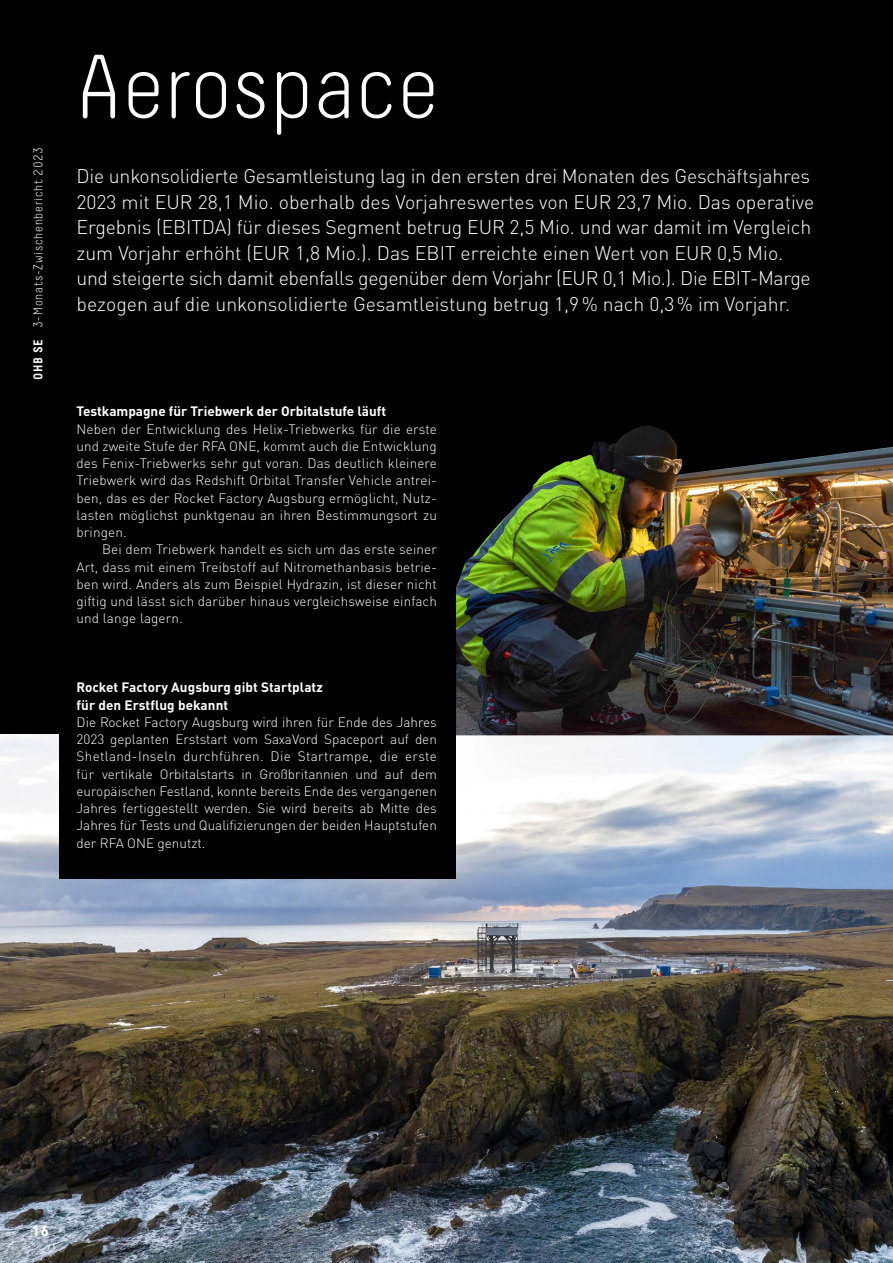
<style>
.page{position:relative;width:893px;height:1263px;background:#000}
.page>*{position:absolute;margin:0;border:0;box-sizing:border-box;transform-origin:0 0}
.t1{font:300 90px "Decima Round";letter-spacing:.02em;color:#fff}
.t2{font:300 19.5px/25.5px "DINOT";letter-spacing:-.005em;color:#fff}
.t3{font:700 15px "DINOT";color:#fff}
.t4{font:300 13.5px/17.2px "DINOT";letter-spacing:.01em;color:#fff;text-align:justify}
.t5{font:700 13.5px/17.2px "DINOT";color:#fff}
.t6{font:300 12.75px "Decima Round";letter-spacing:.065em;color:#fff}
.s1{font-weight:700}
</style>
<div class="page">
<img style="left:0;top:735px;width:893px;height:528px">
<div style="left:60px;top:646px;width:396px;height:232px;background:#000"></div>
<img style="left:456px;top:426px;width:437px;height:309px">
<p class="t6" style="left:31px;top:380px;width:235px;rotate:-90deg"><span class="s1">OHB SE</span> 3-Monats-Zwischenbericht 2023</p>
<h1 class="t1" style="left:77px;top:37px;width:363px">Aerospace</h1>
<p class="t2" style="left:77px;top:163px;width:739px">Die unkonsolidierte Gesamtleistung lag in den ersten drei Monaten des Geschäftsjahres 2023 mit EUR 28,1 Mio. oberhalb des Vorjahreswertes von EUR 23,7 Mio. Das operative Ergebnis (EBITDA) für dieses Segment betrug EUR 2,5 Mio. und war damit im Vergleich zum Vorjahr erhöht (EUR 1,8 Mio.). Das EBIT erreichte einen Wert von EUR 0,5 Mio. und steigerte sich damit ebenfalls gegenüber dem Vorjahr (EUR 0,1 Mio.). Die EBIT-Marge bezogen auf die unkonsolidierte Gesamtleistung betrug 1,9% nach 0,3% im Vorjahr.</p>
<p class="t5" style="left:77px;top:402px;width:311px">Testkampagne für Triebwerk der Orbitalstufe läuft</p>
<p class="t4" style="left:77px;top:420px;width:362px">Neben der Entwicklung des Helix-Triebwerks für die erste und zweite Stufe der RFA ONE, kommt auch die Entwicklung des Fenix-Triebwerks sehr gut voran. Das deutlich kleinere Triebwerk wird das Redshift Orbital Transfer Vehicle antrei&shy;ben, das es der Rocket Factory Augsburg ermöglicht, Nutz&shy;lasten möglichst punktgenau an ihren Bestimmungsort zu bringen.</p>
<p class="t4" style="left:77px;top:541px;width:362px;text-indent:26px">Bei dem Triebwerk handelt es sich um das erste seiner Art, dass mit einem Treibstoff auf Nitromethanbasis betrie&shy;ben wird. Anders als zum Beispiel Hydrazin, ist dieser nicht giftig und lässt sich darüber hinaus vergleichsweise einfach und lange lagern.</p>
<p class="t5" style="left:77px;top:678px;width:248px">Rocket Factory Augsburg gibt Startplatz für den Erstflug bekannt</p>
<p class="t4" style="left:77px;top:713px;width:362px">Die Rocket Factory Augsburg wird ihren für Ende des Jahres 2023 geplanten Erststart vom SaxaVord Spaceport auf den Shetland-Inseln durchführen. Die Startrampe, die erste für vertikale Orbitalstarts in Großbritannien und auf dem europäischen Festland, konnte bereits Ende des vergangenen Jahres fertiggestellt werden. Sie wird bereits ab Mitte des Jahres für Tests und Qualifizierungen der beiden Hauptstufen der RFA ONE genutzt.</p>
<p class="t3" style="left:32px;top:1221px;width:19px">16</p>
</div>
